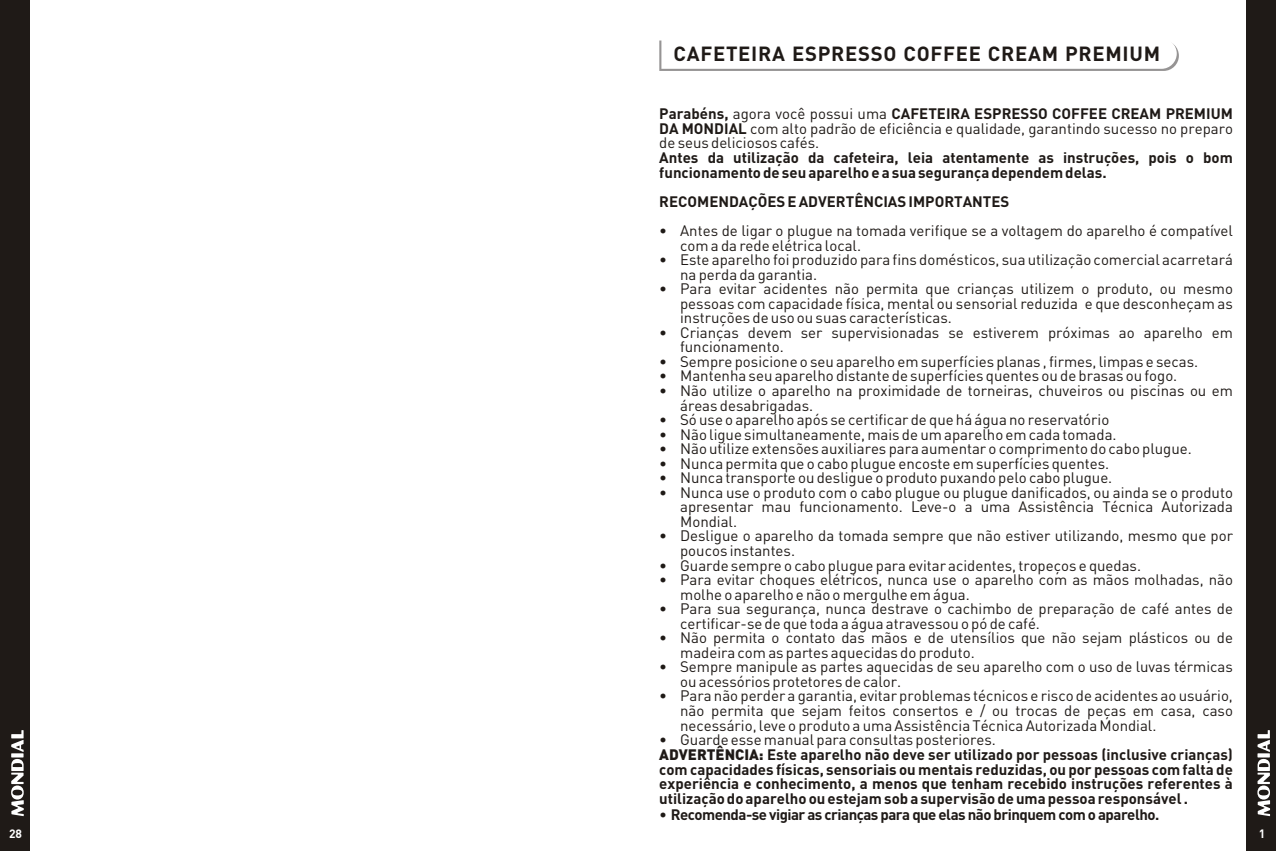
<style>
.page{position:relative;width:1277px;height:851px;background:#fff}
.page>*{position:absolute;margin:0;border:0;box-sizing:border-box;transform-origin:0 0}
.t1{font:700 20.25px "DIN";letter-spacing:.035em;color:#1f1a17}
.t2{font:15px/14.5px "DIN";color:#1f1a17}
.t3{font:700 15px/14.7px "DIN";color:#1f1a17}
.t4{font:700 15px "DIN";letter-spacing:-.035em;color:#1f1a17}
.t5{font:700 12px "DIN";color:#fff}
.s1{font-weight:700}
.s2{font-weight:400}
.s3{font-family:"DIN Black"}
</style>
<div class="page">
<svg style="left:659px;top:40px;width:519px;height:31px"></svg>
<div style="left:0;top:0;width:30px;height:850px;background:#1f1a17"></div>
<div style="left:1246px;top:0;width:30px;height:850px;background:#1f1a17"></div>
<svg style="left:11px;top:730px;width:13px;height:86px"></svg>
<svg style="left:1257px;top:730px;width:13px;height:86px"></svg>
<h1 class="t1" style="left:673px;top:42px;width:488px">CAFETEIRA ESPRESSO COFFEE CREAM PREMIUM</h1>
<p class="t2" style="left:659px;top:106px;width:575px;text-align:justify"><span class="s1">Parabéns,</span> agora você possui uma <span class="s1">CAFETEIRA ESPRESSO COFFEE CREAM PREMIUM DA MONDIAL</span> com alto padrão de eficiência e qualidade, garantindo sucesso no preparo de seus deliciosos cafés.</p>
<p class="t3" style="left:659px;top:150px;width:575px">Antes da utilização da cafeteira, leia atentamente as instruções, pois o bom funcionamento de seu aparelho e a sua segurança dependem delas.</p>
<p class="t3" style="left:659px;top:194px;width:352px">RECOMENDAÇÕES E ADVERTÊNCIAS IMPORTANTES</p>
<p class="t2" style="left:680px;top:223px;width:554px;text-indent:-21px">• Antes de ligar o plugue na tomada verifique se a voltagem do aparelho é compatível com a da rede elétrica local.</p>
<p class="t2" style="left:680px;top:252px;width:554px;text-indent:-21px">• Este aparelho foi produzido para fins domésticos, sua utilização comercial acarretará na perda da garantia.</p>
<p class="t2" style="left:680px;top:281px;width:554px;text-align:justify;text-indent:-21px">• Para evitar acidentes não permita que crianças utilizem o produto, ou mesmo pessoas com capacidade física, mental ou sensorial reduzida e que desconheçam as instruções de uso ou suas características.</p>
<p class="t2" style="left:680px;top:325px;width:554px;text-indent:-21px">• Crianças devem ser supervisionadas se estiverem próximas ao aparelho em funcionamento.</p>
<p class="t2" style="left:659px;top:354px;width:540px">• Sempre posicione o seu aparelho em superfícies planas , firmes, limpas e secas.</p>
<p class="t2" style="left:659px;top:369px;width:519px">• Mantenha seu aparelho distante de superfícies quentes ou de brasas ou fogo.</p>
<p class="t2" style="left:680px;top:383px;width:554px;text-indent:-21px">• Não utilize o aparelho na proximidade de torneiras, chuveiros ou piscinas ou em áreas desabrigadas.</p>
<p class="t2" style="left:659px;top:412px;width:451px">• Só use o aparelho após se certificar de que há água no reservatório</p>
<p class="t2" style="left:659px;top:427px;width:459px">• Não ligue simultaneamente, mais de um aparelho em cada tomada.</p>
<p class="t2" style="left:659px;top:441px;width:534px">• Não utilize extensões auxiliares para aumentar o comprimento do cabo plugue.</p>
<p class="t2" style="left:659px;top:456px;width:451px">• Nunca permita que o cabo plugue encoste em superfícies quentes.</p>
<p class="t2" style="left:659px;top:470px;width:454px">• Nunca transporte ou desligue o produto puxando pelo cabo plugue.</p>
<p class="t2" style="left:680px;top:485px;width:554px;text-align:justify;text-indent:-21px">• Nunca use o produto com o cabo plugue ou plugue danificados, ou ainda se o produto apresentar mau funcionamento. Leve-o a uma Assistência Técnica Autorizada Mondial.</p>
<p class="t2" style="left:680px;top:529px;width:554px;text-indent:-21px">• Desligue o aparelho da tomada sempre que não estiver utilizando, mesmo que por poucos instantes.</p>
<p class="t2" style="left:659px;top:558px;width:483px">• Guarde sempre o cabo plugue para evitar acidentes, tropeços e quedas.</p>
<p class="t2" style="left:680px;top:572px;width:554px;text-indent:-21px">• Para evitar choques elétricos, nunca use o aparelho com as mãos molhadas, não molhe o aparelho e não o mergulhe em água.</p>
<p class="t2" style="left:680px;top:601px;width:554px;text-indent:-21px">• Para sua segurança, nunca destrave o cachimbo de preparação de café antes de certificar-se de que toda a água atravessou o pó de café.</p>
<p class="t2" style="left:680px;top:630px;width:554px;text-indent:-21px">• Não permita o contato das mãos e de utensílios que não sejam plásticos ou de madeira com as partes aquecidas do produto.</p>
<p class="t2" style="left:680px;top:659px;width:554px;text-indent:-21px">• Sempre manipule as partes aquecidas de seu aparelho com o uso de luvas térmicas ou acessórios protetores de calor.</p>
<p class="t2" style="left:680px;top:688px;width:554px;text-align:justify;text-indent:-21px">• Para não perder a garantia, evitar problemas técnicos e risco de acidentes ao usuário, não permita que sejam feitos consertos e / ou trocas de peças em casa, caso necessário, leve o produto a uma Assistência Técnica Autorizada Mondial.</p>
<p class="t3" style="left:659px;top:732px;width:575px"><span class="s2">• Guarde esse manual para consultas posteriores.<br></span><span class="s3">ADVERTÊNCIA:</span> Este aparelho não deve ser utilizado por pessoas (inclusive crianças) com capacidades físicas, sensoriais ou mentais reduzidas, ou por pessoas com falta de experiência e conhecimento, a menos que tenham recebido instruções referentes à utilização do aparelho ou estejam sob a supervisão de uma pessoa responsável .</p>
<p class="t4" style="left:659px;top:805px;width:501px"><span class="s2">•</span> Recomenda-se vigiar as crianças para que elas não brinquem com o aparelho.</p>
<p class="t5" style="left:9px;top:826px;width:15px">28</p>
<p class="t5" style="left:1258px;top:826px;width:8px">1</p>
</div>
